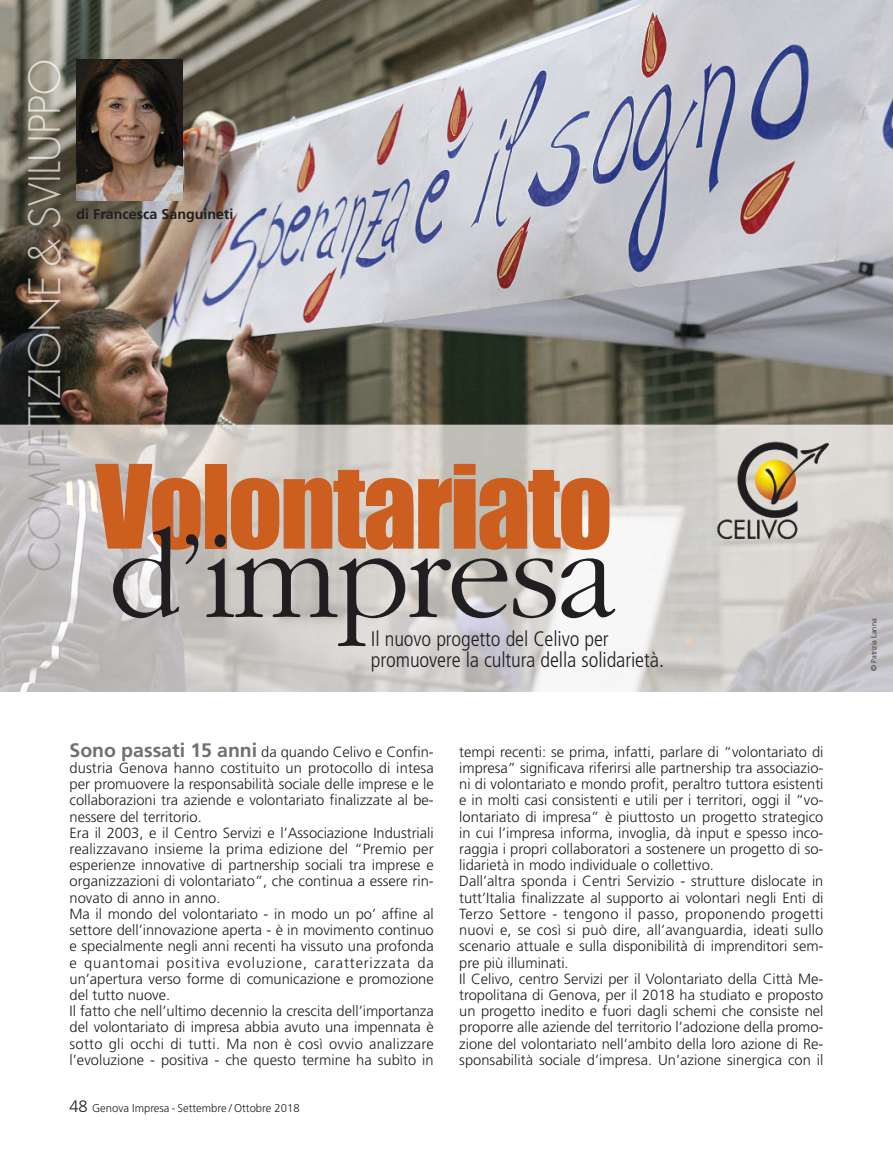
<style>
.page{position:relative;width:893px;height:1149px;background:#fff}
.page>*{position:absolute;margin:0;border:0;box-sizing:border-box;transform-origin:0 0}
.t1{font:300 128.85px "Garamond";letter-spacing:-.025em;color:#201e21}
.t2{font:107.1px "Impact";letter-spacing:-.025em;color:#cc5e1f}
.t3{font:300 42px "Futura";letter-spacing:-.01em;color:rgb(255 255 255/.7)}
.t4{font:300 condensed 21px/21px "Frutiger";letter-spacing:-.005em;color:#201e21}
.t5{font:300 14.7px/16.2px "Frutiger";color:#201e21}
.t6{font:700 14.25px "Frutiger";color:#201e21}
.t7{font:300 11.25px "Frutiger";color:#201e21}
.t8{font:300 7.5px "Frutiger";color:#201e21}
.s1{color:rgb(32 30 33/.2)}
.s2{font-weight:700;font-size:19.5px;color:#707072}
.s3{font-size:16.5px}
</style>
<div class="page">
<img style="left:0;top:0;width:893px;height:691px">
<img style="left:77px;top:60px;width:106px;height:140px">
<h3 class="t3" style="left:25px;top:572px;width:513px;rotate:-90deg"><span class="s1">COMPE</span>TIZIONE &amp; SVILUPPO</h3>
<p class="t6" style="left:77px;top:208px;width:158px">di Francesca Sanguineti</p>
<h2 class="t2" style="left:96px;top:449px;width:518px">Volontariato</h2>
<h1 class="t1" style="left:109px;top:496px;width:512px">d’impresa</h1>
<h3 class="t4" style="left:371px;top:629px;width:295px">Il nuovo progetto del Celivo per promuovere la cultura della solidarietà.</h3>
<p class="t8" style="left:871px;top:670px;width:54px;rotate:-90deg">© Patrizia Lanna</p>
<p class="t5" style="left:70px;top:744px;width:366px"><span class="s2">Sono passati 15 anni</span> da quando Celivo e Confin&shy;dustria Genova hanno costituito un protocollo di intesa per promuovere la responsabilità sociale delle imprese e le collaborazioni tra aziende e volontariato finalizzate al be&shy;nessere del territorio.<br>Era il 2003, e il Centro Servizi e l’Associazione Industriali realizzavano insieme la prima edizione del “Premio per esperienze innovative di partnership sociali tra imprese e organizzazioni di volontariato”, che continua a essere rin&shy;novato di anno in anno.<br>Ma il mondo del volontariato - in modo un po’ affine al settore dell’innovazione aperta - è in movimento continuo e specialmente negli anni recenti ha vissuto una profonda e quantomai positiva evoluzione, caratterizzata da un’apertura verso forme di comunicazione e promozione del tutto nuove.<br>Il fatto che nell’ultimo decennio la crescita dell’importanza del volontariato di impresa abbia avuto una impennata è sotto gli occhi di tutti. Ma non è così ovvio analizzare l’evoluzione - positiva - che questo termine ha subìto in</p>
<p class="t5" style="left:459px;top:744px;width:366px">tempi recenti: se prima, infatti, parlare di “volontariato di impresa” significava riferirsi alle partnership tra associazio&shy;ni di volontariato e mondo profit, peraltro tuttora esistenti e in molti casi consistenti e utili per i territori, oggi il “vo&shy;lontariato di impresa” è piuttosto un progetto strategico in cui l’impresa informa, invoglia, dà input e spesso inco&shy;raggia i propri collaboratori a sostenere un progetto di so&shy;lidarietà in modo individuale o collettivo.<br>Dall’altra sponda i Centri Servizio - strutture dislocate in tutt’Italia finalizzate al supporto ai volontari negli Enti di Terzo Settore - tengono il passo, proponendo progetti nuovi e, se così si può dire, all’avanguardia, ideati sullo scenario attuale e sulla disponibilità di imprenditori sem&shy;pre più illuminati.<br>Il Celivo, centro Servizi per il Volontariato della Città Me&shy;tropolitana di Genova, per il 2018 ha studiato e proposto un progetto inedito e fuori dagli schemi che consiste nel proporre alle aziende del territorio l’adozione della promo&shy;zione del volontariato nell’ambito della loro azione di Re&shy;sponsabilità sociale d’impresa. Un’azione sinergica con il</p>
<p class="t7" style="left:70px;top:1102px;width:232px"><span class="s3">48</span> Genova Impresa - Settembre / Ottobre 2018</p>
</div>
